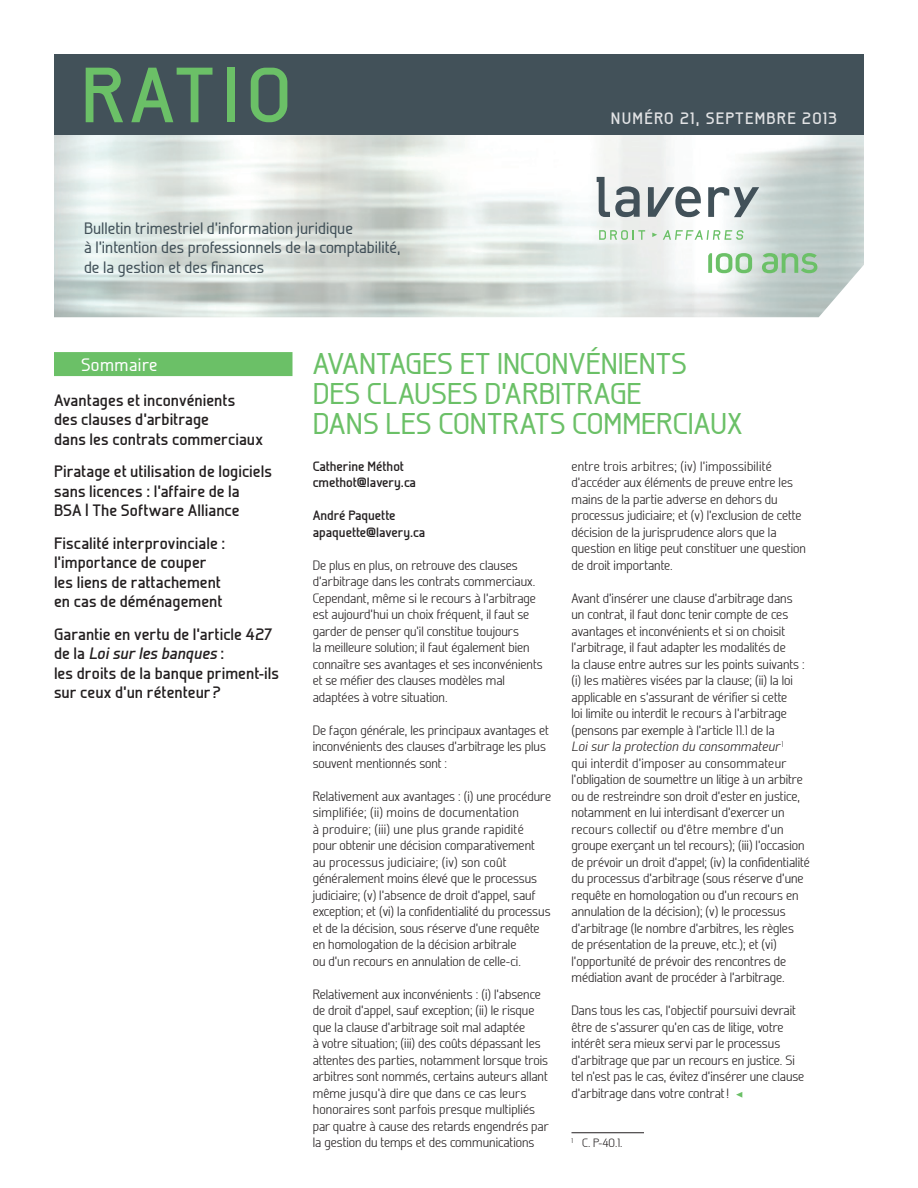
<style>
.page{position:relative;width:918px;height:1188px;background:#fff}
.page>*{position:absolute;margin:0;border:0;box-sizing:border-box;transform-origin:0 0}
.t1{font:700 78px "Galette";color:#6bc067}
.t2{font:500 30px/30px "Galette";letter-spacing:-.005em;color:#6bc067}
.t3{font:500 18px "Galette";letter-spacing:.025em;color:#fff}
.t4{font:700 16.5px/19.5px "Galette";letter-spacing:.005em;color:#231f20}
.t5{font:500 16.5px/19.5px "Galette";color:#425159}
.t6{font:700 16.5px "Galette";letter-spacing:.075em;color:#e1e2e4}
.t7{font:300 13.5px/16.5px "Galette";color:#231f20}
.t8{font:700 13.5px/16.5px "Galette";color:#231f20}
.t9{font:300 12px "Galette";color:#231f20}
.s1{font-style:italic}
</style>
<div class="page">
<svg style="left:597px;top:177px;width:43px;height:40px"></svg>
<svg style="left:648px;top:186px;width:53px;height:31px"></svg>
<svg style="left:708px;top:187px;width:51px;height:30px"></svg>
<svg style="left:599px;top:230px;width:46px;height:10px"></svg>
<svg style="left:663px;top:230px;width:81px;height:10px"></svg>
<svg style="left:652px;top:233px;width:5px;height:4px"></svg>
<svg style="left:708px;top:253px;width:44px;height:20px"></svg>
<svg style="left:762px;top:253px;width:55px;height:20px"></svg>
<div style="left:54px;top:352px;width:238px;height:24px;background:#6bc067"></div>
<div style="left:54px;top:54px;width:810px;height:81px;background:#425159"></div>
<svg style="left:736px;top:1092px;width:6px;height:6px"></svg>
<hr style="left:572px;top:1132px;width:72px;height:1px;background:#231f20">
<h1 class="t1" style="left:81px;top:47px;width:212px">Ratio</h1>
<p class="t5" style="left:84px;top:218px;width:318px">Bulletin trimestriel d’information juridique<br>à l’intention des professionnels de la comptabilité, de la gestion et des finances</p>
<p class="t6" style="left:611px;top:108px;width:228px">Numéro 21, septembre 2013</p>
<h3 class="t3" style="left:81px;top:353px;width:78px">Sommaire</h3>
<p class="t4" style="left:54px;top:390px;width:210px">Avantages et inconvénients des clauses d’arbitrage<br>dans les contrats commerciaux</p>
<p class="t4" style="left:54px;top:462px;width:219px">Piratage et utilisation de logiciels sans licences : l’affaire de la<br>BSA | The Software Alliance</p>
<p class="t4" style="left:54px;top:533px;width:173px">Fiscalité interprovinciale : l’importance de couper les liens de rattachement en cas de déménagement</p>
<p class="t4" style="left:54px;top:624px;width:227px">Garantie en vertu de l’article 427 de la <span class="s1">Loi sur les banques</span> :<br>les droits de la banque priment-ils sur ceux d’un rétenteur ?</p>
<h2 class="t2" style="left:313px;top:348px;width:431px">AVANTAGES ET INCONVÉNIENTS<br>DES CLAUSES D’ARBITRAGE<br>DANS LES CONTRATS COMMERCIAUX</h2>
<p class="t8" style="left:313px;top:457px;width:105px">Catherine Méthot cmethot@lavery.ca</p>
<p class="t8" style="left:313px;top:507px;width:114px">André Paquette apaquette@lavery.ca</p>
<p class="t7" style="left:313px;top:557px;width:232px">De plus en plus, on retrouve des clauses d’arbitrage dans les contrats commerciaux.<br>Cependant, même si le recours à l’arbitrage est aujourd’hui un choix fréquent, il faut se garder de penser qu’il constitue toujours<br>la meilleure solution; il faut également bien connaître ses avantages et ses inconvénients et se méfier des clauses modèles mal adaptées à votre situation.</p>
<p class="t7" style="left:313px;top:722px;width:238px">De façon générale, les principaux avantages et inconvénients des clauses d’arbitrage les plus souvent mentionnés sont :</p>
<p class="t7" style="left:313px;top:788px;width:240px">Relativement aux avantages : (i) une procédure simplifiée; (ii) moins de documentation<br>à produire; (iii) une plus grande rapidité pour obtenir une décision comparativement au processus judiciaire; (iv) son coût généralement moins élevé que le processus judiciaire; (v) l’absence de droit d’appel, sauf exception; et (vi) la confidentialité du processus et de la décision, sous réserve d’une requête en homologation de la décision arbitrale<br>ou d’un recours en annulation de celle-ci.</p>
<p class="t7" style="left:313px;top:985px;width:238px">Relativement aux inconvénients : (i) l’absence de droit d’appel, sauf exception; (ii) le risque que la clause d’arbitrage soit mal adaptée<br>à votre situation; (iii) des coûts dépassant les attentes des parties, notamment lorsque trois arbitres sont nommés, certains auteurs allant même jusqu’à dire que dans ce cas leurs honoraires sont parfois presque multipliés par quatre à cause des retards engendrés par la gestion du temps et des communications</p>
<p class="t7" style="left:572px;top:457px;width:236px">entre trois arbitres; (iv) l’impossibilité d’accéder aux éléments de preuve entre les mains de la partie adverse en dehors du processus judiciaire; et (v) l’exclusion de cette décision de la jurisprudence alors que la question en litige peut constituer une question de droit importante.</p>
<p class="t7" style="left:572px;top:589px;width:240px">Avant d’insérer une clause d’arbitrage dans<br>un contrat, il faut donc tenir compte de ces avantages et inconvénients et si on choisit l’arbitrage, il faut adapter les modalités de<br>la clause entre autres sur les points suivants : (i) les matières visées par la clause; (ii) la loi applicable en s’assurant de vérifier si cette<br>loi limite ou interdit le recours à l’arbitrage (pensons par exemple à l’article 11.1 de la<br><span class="s1">Loi sur la protection du consommateur</span> <sup>1<br></sup>qui interdit d’imposer au consommateur l’obligation de soumettre un litige à un arbitre ou de restreindre son droit d’ester en justice, notamment en lui interdisant d’exercer un recours collectif ou d’être membre d’un groupe exerçant un tel recours); (iii) l’occasion de prévoir un droit d’appel; (iv) la confidentialité du processus d’arbitrage (sous réserve d’une requête en homologation ou d’un recours en annulation de la décision); (v) le processus d’arbitrage (le nombre d’arbitres, les règles<br>de présentation de la preuve, etc.); et (vi) l’opportunité de prévoir des rencontres de médiation avant de procéder à l’arbitrage.</p>
<p class="t7" style="left:572px;top:1002px;width:234px">Dans tous les cas, l’objectif poursuivi devrait être de s’assurer qu’en cas de litige, votre intérêt sera mieux servi par le processus d’arbitrage que par un recours en justice. Si tel n’est pas le cas, évitez d’insérer une clause d’arbitrage dans votre contrat!</p>
<p class="t9" style="left:572px;top:1136px;width:52px"><sup>1</sup> C. P-40.1.</p>
</div>
